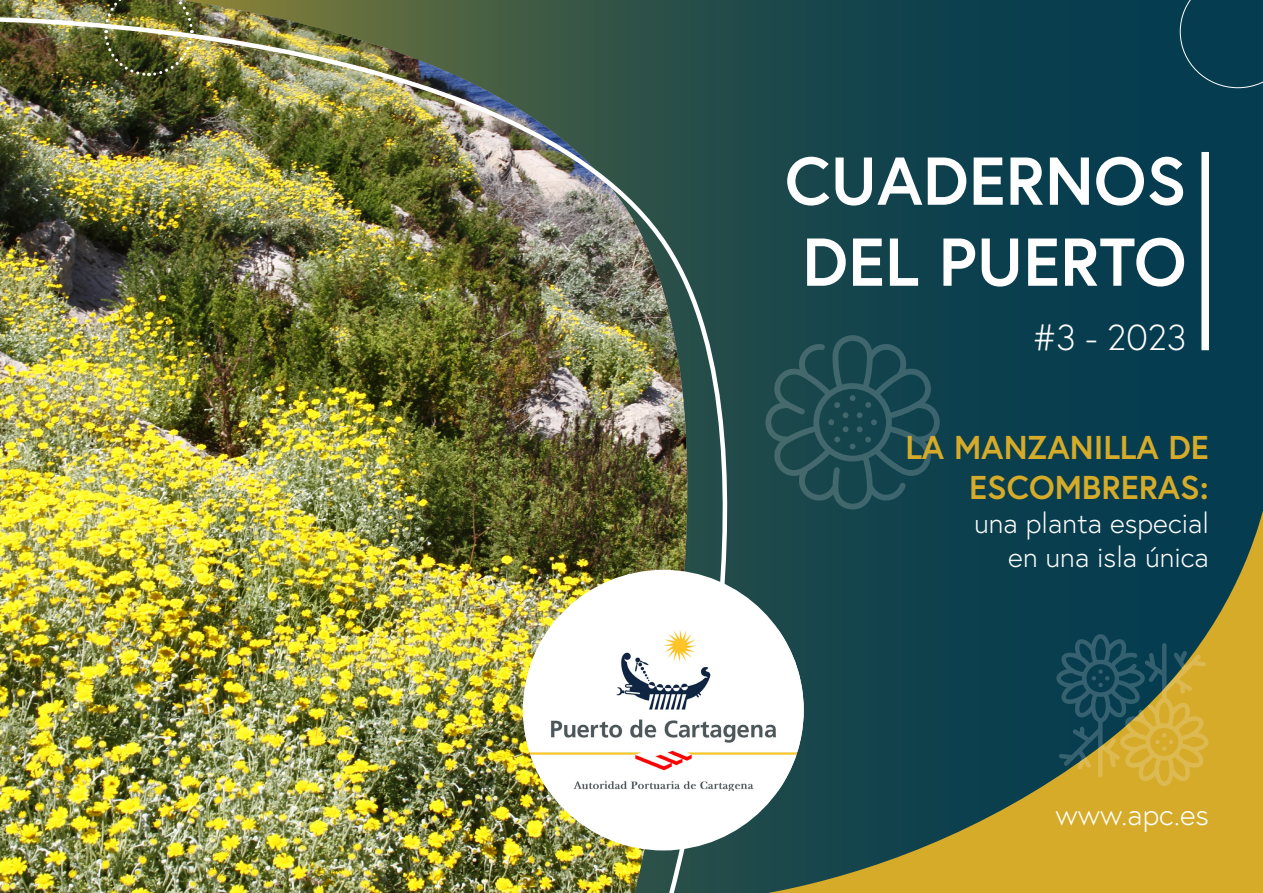
<style>
.page{position:relative;width:1263px;height:893px;background:#fff}
.page>*{position:absolute;margin:0;border:0;box-sizing:border-box;transform-origin:0 0}
.t1{font:700 67.5px "Europa";color:#fff}
.t2{font:300 36px "Europa";color:#fff}
.t3{font:700 33px/39.6px "Europa";color:#d6ab29;text-align:right}
.t4{font:300 30px "Europa";color:#fff}
.t5{font:300 28.5px "Europa";color:#fff}
</style>
<div class="page">
<svg style="left:757px;top:0;width:506px;height:433px;background:#0b3f4d"></svg>
<img style="left:0;top:15px;width:798px;height:878px">
<svg style="left:631px;top:433px;width:632px;height:460px;background:#3f5a44"></svg>
<div style="left:523px;top:570px;width:281px;height:280px;background:#fff;border-radius:50%"></div>
<img style="left:523px;top:629px;width:281px;height:162px">
<svg style="left:765px;top:335px;width:175px;height:174px;background:#1f4c53"></svg>
<img style="left:103px;top:0;width:91px;height:78px">
<div style="left:1180px;top:0;width:83px;height:88px;background:#053c4f"></div>
<div style="left:1201px;top:152px;width:8px;height:198px;background:#fff"></div>
<svg style="left:1056px;top:634px;width:152px;height:152px;background:#6f7848"></svg>
<p class="t1" style="left:785px;top:135px;width:403px">CUADERNOS</p>
<p class="t1" style="left:802px;top:216px;width:386px">DEL PUERTO</p>
<p class="t2" style="left:1033px;top:315px;width:155px">#3 - 2023</p>
<p class="t3" style="left:905px;top:427px;width:305px">LA MANZANILLA DE<br>ESCOMBRERAS:</p>
<p class="t5" style="left:974px;top:505px;width:236px">una planta especial</p>
<p class="t5" style="left:1008px;top:539px;width:202px">en una isla única</p>
<p class="t4" style="left:1056px;top:796px;width:155px">www.apc.es</p>
</div>
